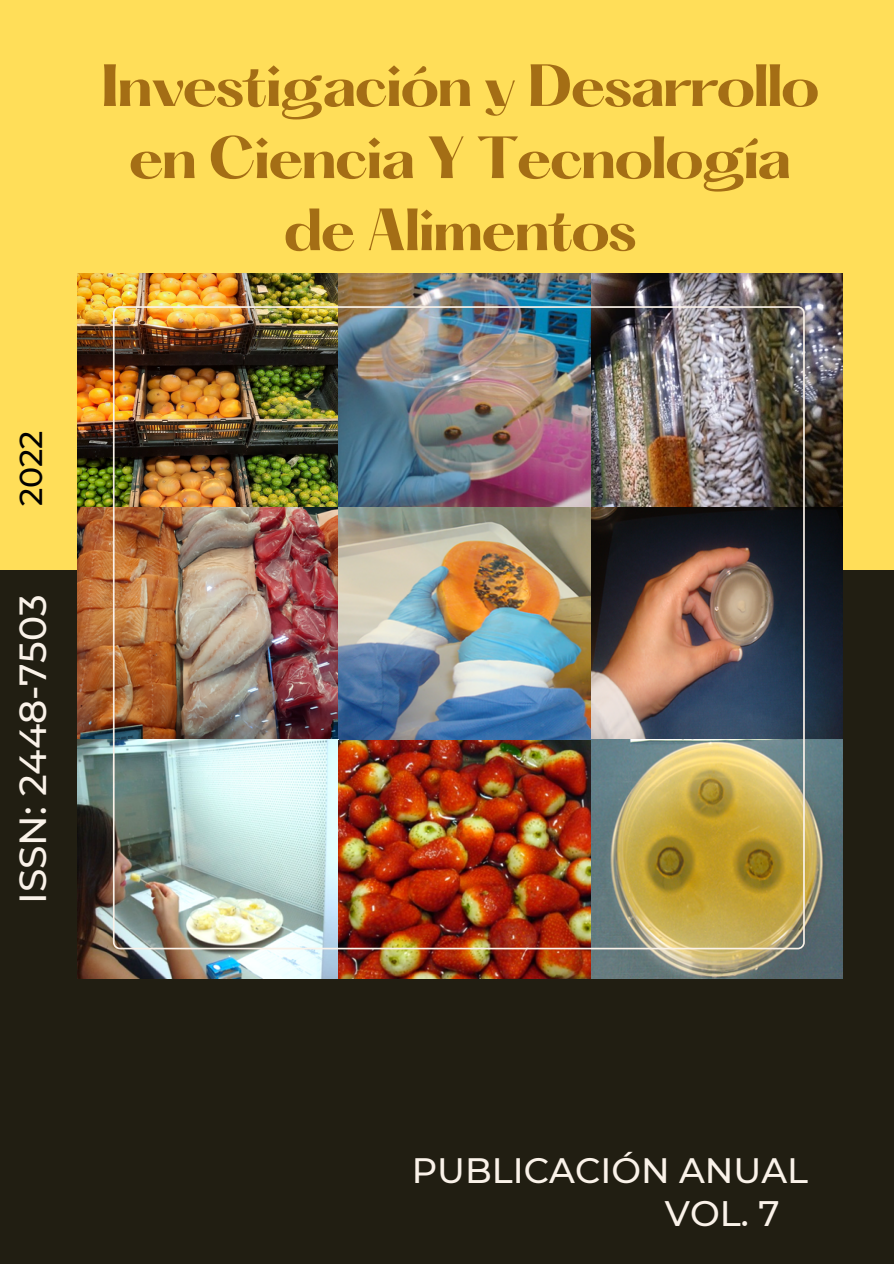
<style>
.page{position:relative;width:894px;height:1264px;background:#fff}
.page>*{position:absolute;margin:0;border:0;box-sizing:border-box;transform-origin:0 0}
.t1{font:700 52.05px/72px "Hatton";letter-spacing:-.05em;color:#a46e15;text-align:center}
.t2{font:500 37.65px "Montserrat";color:#faf2e9}
.t3{font:500 35.4px "Montserrat";color:#faf2e9}
.t4{font:500 35.25px "Montserrat";color:#faf2e9}
.t5{font:500 31.65px "Montserrat";color:#000}
</style>
<div class="page">
<div style="left:0;top:0;width:893px;height:570px;background:#ffde59"></div>
<div style="left:0;top:570px;width:893px;height:693px;background:#211e12"></div>
<img style="left:78px;top:273px;width:764px;height:234px">
<img style="left:78px;top:508px;width:35px;height:232px">
<img style="left:804px;top:508px;width:38px;height:232px">
<img style="left:78px;top:740px;width:764px;height:238px">
<img style="left:113px;top:306px;width:691px;height:643px">
<p class="t1" style="left:100px;top:55px;width:721px">Investigación y Desarrollo en Ciencia Y Tecnología de Alimentos</p>
<p class="t5" style="left:11px;top:506px;width:77px;rotate:-90deg">2022</p>
<p class="t2" style="left:10px;top:904px;width:311px;rotate:-90deg">ISSN: 2448-7503</p>
<p class="t4" style="left:411px;top:1148px;width:398px">PUBLICACIÓN ANUAL</p>
<p class="t3" style="left:664px;top:1191px;width:116px">VOL. 7</p>
</div>
